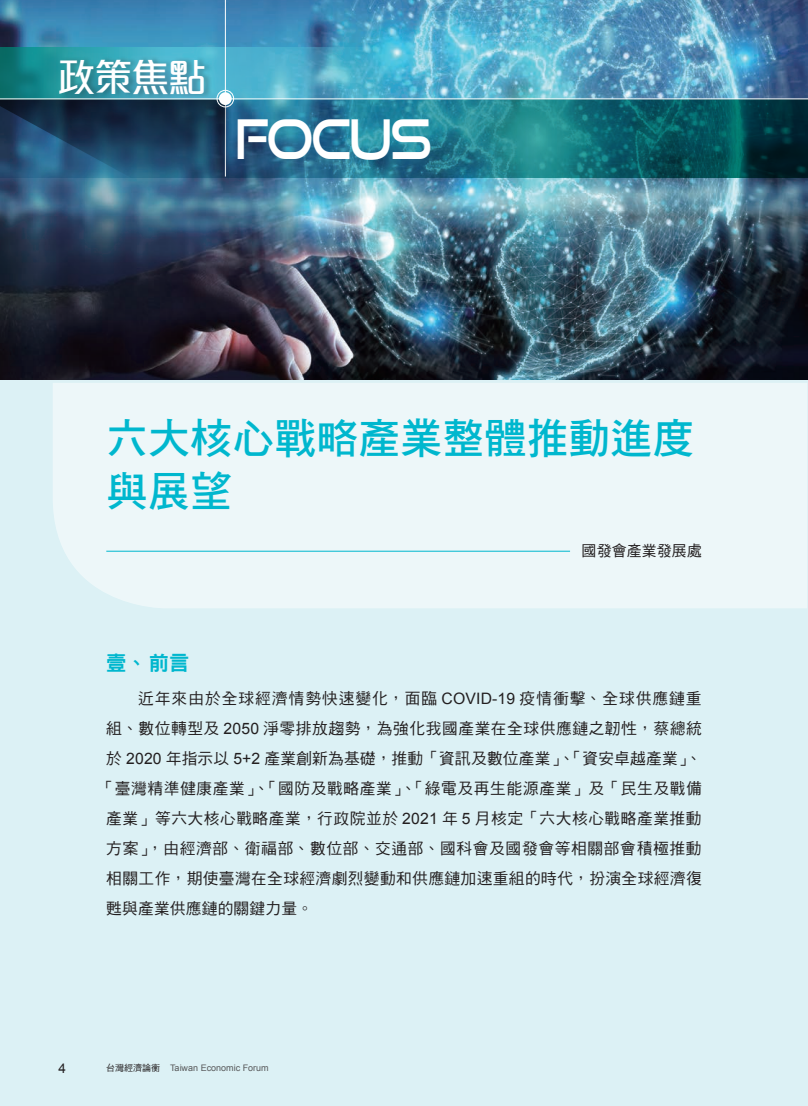
<style>
.page{position:relative;width:808px;height:1106px;background:#fff}
.page>*{position:absolute;margin:0;border:0;box-sizing:border-box;transform-origin:0 0}
.t1{font:54px "Good Times Rg";letter-spacing:-.05em;color:#fff;scale:.9 1}
.t2{font:42px/52.5px "DF Hei Std W7";color:#00b7ce}
.t3{font:500 39px "M Elle HK";color:#fff}
.t4{font:20.25px "DF Hei Std W9";color:#00b7ce}
.t5{font:15.75px "DF Hei Std W5";letter-spacing:.035em;color:#231f20}
.t6{font:15.75px "DF Hei Std W5";letter-spacing:.01em;color:#231f20}
.t7{font:15.75px "DF Hei Std W5";letter-spacing:.06em;color:#231f20}
.t8{font:15px "DF Hei Std W5";color:#231f20}
.t9{font:13.5px "Arial";color:#231f20}
.t10{font:9px "Arial";color:#57585a}
.s1{font-family:"Arial"}
.s2{font-family:"DF Hei Std W5";color:#231f20}
</style>
<div class="page">
<img style="left:0;top:0;width:808px;height:380px">
<svg style="left:0;top:48px;width:451px;height:50px;background:#45aac1"></svg>
<svg style="left:225px;top:99px;width:583px;height:78px;background:#1a6b7b"></svg>
<div style="left:59px;top:55px;width:154px;height:44px;background:#231f20;opacity:.3"></div>
<hr style="left:225px;top:0;width:1px;height:176px;background:#fff">
<svg style="left:0;top:99px;width:225px;height:130px;background:#2b5170"></svg>
<div style="left:219px;top:92px;width:13px;height:13px;background:#fff;border-radius:50%"></div>
<div style="left:217px;top:90px;width:17px;height:17px;border:1px solid #fff;border-radius:50%"></div>
<hr style="left:0;top:98px;width:808px;height:1px;background:#fff">
<div style="left:0;top:380px;width:808px;height:726px;background:#dcf1f5"></div>
<div style="left:53px;top:383px;width:754px;height:225px;background:#edf7f9"></div>
<hr style="left:106px;top:551px;width:464px;height:1px;background:#00b7ce">
<h3 class="t3" style="left:57px;top:50px;width:152px">政策焦點</h3>
<h1 class="t1" style="left:235px;top:106px;width:221px">FOCUS</h1>
<h2 class="t2" style="left:106px;top:411px;width:589px">六大核心戰略產業整體推動進度與展望</h2>
<p class="t8" style="left:582px;top:542px;width:121px">國發會產業發展處</p>
<p class="t4" style="left:106px;top:651px;width:85px">壹、前言</p>
<p class="t7" style="left:138px;top:690px;width:565px">近年來由於全球經濟情勢快速變化，面臨 <span class="s1">COVID-19</span> 疫情衝擊、全球供應鏈重</p>
<p class="t5" style="left:106px;top:720px;width:597px">組、數位轉型及 <span class="s1">2050</span> 淨零排放趨勢，為強化我國產業在全球供應鏈之韌性，蔡總統</p>
<p class="t6" style="left:106px;top:750px;width:597px">於 <span class="s1">2020</span> 年指示以 <span class="s1">5+2</span> 產業創新為基礎，推動「資訊及數位產業」、「資安卓越產業」、</p>
<p class="t5" style="left:98px;top:780px;width:605px">「臺灣精準健康產業」、「國防及戰略產業」、「綠電及再生能源產業」及「民生及戰備</p>
<p class="t5" style="left:106px;top:810px;width:597px">產業」等六大核心戰略產業，行政院並於 <span class="s1">2021</span> 年 <span class="s1">5</span> 月核定「六大核心戰略產業推動</p>
<p class="t5" style="left:106px;top:840px;width:597px">方案」，由經濟部、衛福部、數位部、交通部、國科會及國發會等相關部會積極推動</p>
<p class="t5" style="left:106px;top:870px;width:597px">相關工作，期使臺灣在全球經濟劇烈變動和供應鏈加速重組的時代，扮演全球經濟復</p>
<p class="t6" style="left:106px;top:900px;width:208px">甦與產業供應鏈的關鍵力量。</p>
<p class="t9" style="left:58px;top:1059px;width:9px">4</p>
<p class="t10" style="left:106px;top:1062px;width:164px"><span class="s2">台灣經濟論衡</span> Taiwan Economic Forum</p>
</div>
